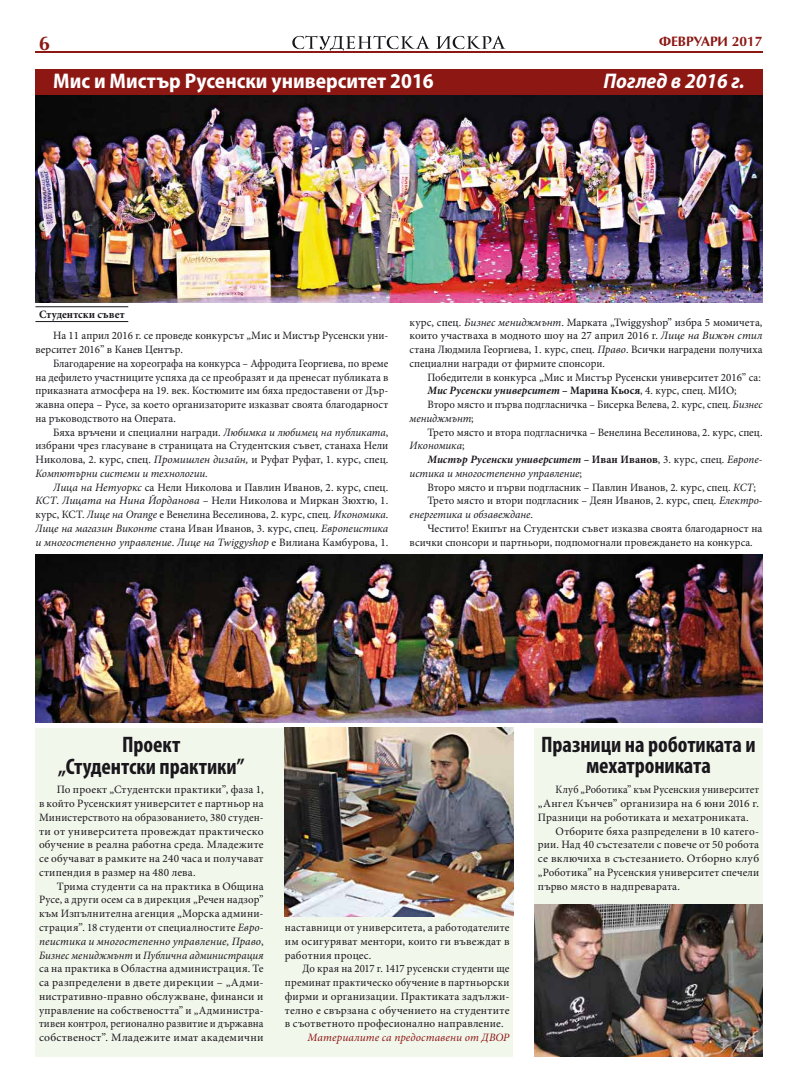
<style>
.page{position:relative;width:798px;height:1092px;background:#fff}
.page>*{position:absolute;margin:0;border:0;box-sizing:border-box;transform-origin:0 0}
.t1{font:700 condensed 22.5px/22.5px "Myriad Pro";letter-spacing:-.005em;color:#1a171c;text-align:center}
.t2{font:700 semi-condensed 21.25px "Myriad Pro";color:#fff}
.t3{font:italic 700 semi-condensed 21.25px "Myriad Pro";color:#fff}
.t4{font:700 20px "AG Opus C";color:#8c1713}
.t5{font:700 13.75px "AG Opus C";color:#8c1713}
.t6{font:11.25px/13.8px "Minion Pro";letter-spacing:.005em;color:#1a171c;text-align:justify}
.t7{font:11.25px/13.8px "Minion Pro";letter-spacing:.005em;color:#1a171c;text-align:justify;scale:.96 1}
.t8{font:italic 700 11.25px "Minion Pro";color:#1a171c}
.t9{font:italic 11.25px "Minion Pro";color:#1a171c}
.t10{font:11.25px "Minion Pro";letter-spacing:.005em;color:#1a171c;scale:.93 1}
.t11{font:11.25px "Minion Pro";letter-spacing:.025em;color:#1a171c}
.t12{font:italic 11.25px "Minion Pro";letter-spacing:.01em;color:#8c1713}
.t13{font:700 11.25px "Minion Pro";color:#1a171c}
.s1{font-style:italic}
.s2{font-style:normal}
.s3{font-weight:400;font-style:normal}
.s4{font-weight:400}
</style>
<div class="page">
<svg style="left:436px;top:36px;width:69px;height:13px"></svg>
<svg style="left:292px;top:35px;width:138px;height:17px"></svg>
<hr style="left:35px;top:52px;width:727px;height:1px;background:#8c1713">
<div style="left:35px;top:727px;width:478px;height:329px;background:#f2f7ec"></div>
<img style="left:285px;top:727px;width:228px;height:189px">
<hr style="left:35px;top:306px;width:93px;height:1px;background:#1a171c">
<hr style="left:35px;top:321px;width:93px;height:1px;background:#1a171c">
<div style="left:35px;top:69px;width:727px;height:26px;background:#8c1713"></div>
<img style="left:35px;top:95px;width:727px;height:207px">
<img style="left:35px;top:554px;width:727px;height:168px">
<div style="left:534px;top:727px;width:228px;height:329px;background:#f2f7ec"></div>
<img style="left:534px;top:904px;width:228px;height:152px">
<h3 class="t4" style="left:39px;top:31px;width:13px">6</h3>
<p class="t5" style="left:658px;top:33px;width:105px">ФЕВРУАРИ 2017</p>
<h2 class="t2" style="left:53px;top:67px;width:382px">Мис и Мистър Русенски университет 2016</h2>
<h2 class="t3" style="left:603px;top:67px;width:143px">Поглед в 2016 г.</h2>
<p class="t13" style="left:39px;top:306px;width:87px">Студентски съвет</p>
<p class="t6" style="left:35px;top:329px;width:354px;text-indent:18px">На 11 април 2016 г. се проведе конкурсът „Мис и Мистър Русенски уни&shy;верситет 2016” в Канев Център.</p>
<p class="t7" style="left:35px;top:356px;width:369px;text-indent:18px">Благодарение на хореографа на конкурса – Афродита Георгиева, по време на дефилето участниците успяха да се преобразят и да пренесат публиката в приказната атмосфера на 19. век. Костюмите им бяха предоставени от Дър&shy;жавна опера – Русе, за което организаторите изказват своята благодарност на ръководството на Операта.</p>
<p class="t6" style="left:35px;top:425px;width:354px;text-indent:18px">Бяха връчени и специални награди. <span class="s1">Любимка и любимец на публиката</span>, избрани чрез гласуване в страницата на Студентския съвет, станаха Нели Николова, 2. курс, спец. <span class="s1">Промишлен дизайн,</span> и Руфат Руфат, 1. курс, спец.<br><span class="s1">Компютърни системи и технологии</span>.</p>
<p class="t6" style="left:35px;top:480px;width:354px;text-indent:18px"><span class="s1">Лица на Нетуоркс</span> са Нели Николова и Павлин Иванов, 2. курс, спец.<br><span class="s1">КСТ</span>. <span class="s1">Лицата на Нина Йорданова</span> – Нели Николова и Миркан Зюхтю, 1. курс, КСТ. <span class="s1">Лице на Orange</span> е Венелина Веселинова, 2. курс, спец. <span class="s1">Икономика</span>.<br><span class="s1">Лице на магазин Виконте</span> стана Иван Иванов, 3. курс, спец. <span class="s1">Европеистика и многостепенно управление</span>. <span class="s1">Лице на Twiggyshop</span> е Вилиана Камбурова, 1.</p>
<p class="t6" style="left:409px;top:315px;width:354px">курс, спец. <span class="s1">Бизнес мениджмънт</span>. Марката „Twiggyshop” избра 5 момичета, които участваха в модното шоу на 27 април 2016 г. <span class="s1">Лице на Вижън стил </span>стана Людмила Георгиева, 1. курс, спец. <span class="s1">Право</span>. Всички наградени получиха специални награди от фирмите спонсори.</p>
<p class="t6" style="left:427px;top:370px;width:335px">Победители в конкурса „Мис и Мистър Русенски университет 2016” са:</p>
<p class="t8" style="left:427px;top:383px;width:311px">Мис Русенски университет <span class="s2">– Марина Кьося</span><span class="s3">, 4. курс, спец. МИО;</span></p>
<p class="t7" style="left:427px;top:398px;width:350px">Второ място и първа подгласничка – Бисерка Велева, 2. курс, спец. <span class="s1">Бизнес</span></p>
<p class="t9" style="left:409px;top:410px;width:66px">мениджмънт<span class="s2">;</span></p>
<p class="t6" style="left:427px;top:425px;width:336px">Трето място и втора подгласничка – Венелина Веселинова, 2. курс, спец.</p>
<p class="t9" style="left:409px;top:438px;width:56px">Икономика<span class="s2">;</span></p>
<p class="t8" style="left:427px;top:451px;width:336px">Мистър Русенски университет <span class="s2">– Иван Иванов</span><span class="s3">, 3. курс, спец.</span> <span class="s4">Европе-</span></p>
<p class="t9" style="left:409px;top:465px;width:174px">истика и многостепенно управление<span class="s2">;</span></p>
<p class="t6" style="left:427px;top:480px;width:330px">Второ място и първи подгласник – Павлин Иванов, 2. курс, спец. <span class="s1">КСТ</span>;</p>
<p class="t6" style="left:427px;top:494px;width:336px">Трето място и втори подгласник – Деян Иванов, 2. курс, спец. <span class="s1">Електро-</span></p>
<p class="t9" style="left:409px;top:507px;width:125px">енергетика и обзавеждане<span class="s2">.</span></p>
<p class="t6" style="left:427px;top:521px;width:336px">Честито! Екипът на Студентски съвет изказва своята благодарност на</p>
<p class="t6" style="left:409px;top:535px;width:344px">всички спонсори и партньори, подпомогнали провеждането на конкурса.</p>
<h1 class="t1" style="left:58px;top:732px;width:187px">Проект<br>„Студентски практики”</h1>
<p class="t6" style="left:39px;top:783px;width:226px;text-indent:18px">По проект „Студентски практики”, фаза 1, в който Русенският университет е партньор на Министерството на образованието, 380 студен&shy;ти от университета провеждат практическо обучение в реална работна среда. Младежите се обучават в рамките на 240 часа и получават стипендия в размер на 480 лева.</p>
<p class="t6" style="left:39px;top:879px;width:226px;text-indent:18px">Трима студенти са на практика в Община Русе, а други осем са в дирекция „Речен надзор” към Изпълнителна агенция „Морска админи&shy;страция”. 18 студенти от специалностите <span class="s1">Евро&shy;пеистика и многостепенно управление, Право</span>, <span class="s1">Бизнес мениджмънт</span> и <span class="s1">Публична администрация </span>са на практика в Областна администрация. Те са разпределени в двете дирекции – „Адми&shy;нистративно-правно обслужване, финанси и управление на собствеността” и „Администра&shy;тивен контрол, регионално развитие и държавна собственост”. Младежите имат академични</p>
<p class="t6" style="left:285px;top:920px;width:226px">наставници от университета, а работодателите им осигуряват ментори, които ги въвеждат в работния процес.</p>
<p class="t6" style="left:285px;top:961px;width:226px;text-indent:18px">До края на 2017 г. 1417 русенски студенти ще преминат практическо обучение в партньорски фирми и организации. Практиката задължи&shy;телно е свързана с обучението на студентите в съответното професионално направление.</p>
<p class="t12" style="left:307px;top:1029px;width:203px">Материалите са предоставени от ДВОР</p>
<h1 class="t1" style="left:541px;top:733px;width:216px;line-height:21.2px">Празници на роботиката и мехатрониката</h1>
<p class="t10" style="left:555px;top:782px;width:220px">Клуб „Роботика” към Русенския университет</p>
<p class="t6" style="left:537px;top:796px;width:223px">„Ангел Кънчев” организира на 6 юни 2016 г.</p>
<p class="t6" style="left:537px;top:810px;width:212px">Празници на роботиката и мехатрониката.</p>
<p class="t6" style="left:555px;top:824px;width:205px">Отборите бяха разпределени в 10 катего-</p>
<p class="t6" style="left:537px;top:838px;width:223px">рии. Над 40 състезатели с повече от 50 робота</p>
<p class="t11" style="left:537px;top:851px;width:223px">се включиха в състезанието. Отборно клуб</p>
<p class="t6" style="left:537px;top:865px;width:223px">„Роботика” на Русенския университет спечели</p>
<p class="t6" style="left:537px;top:879px;width:143px">първо място в надпреварата.</p>
</div>
